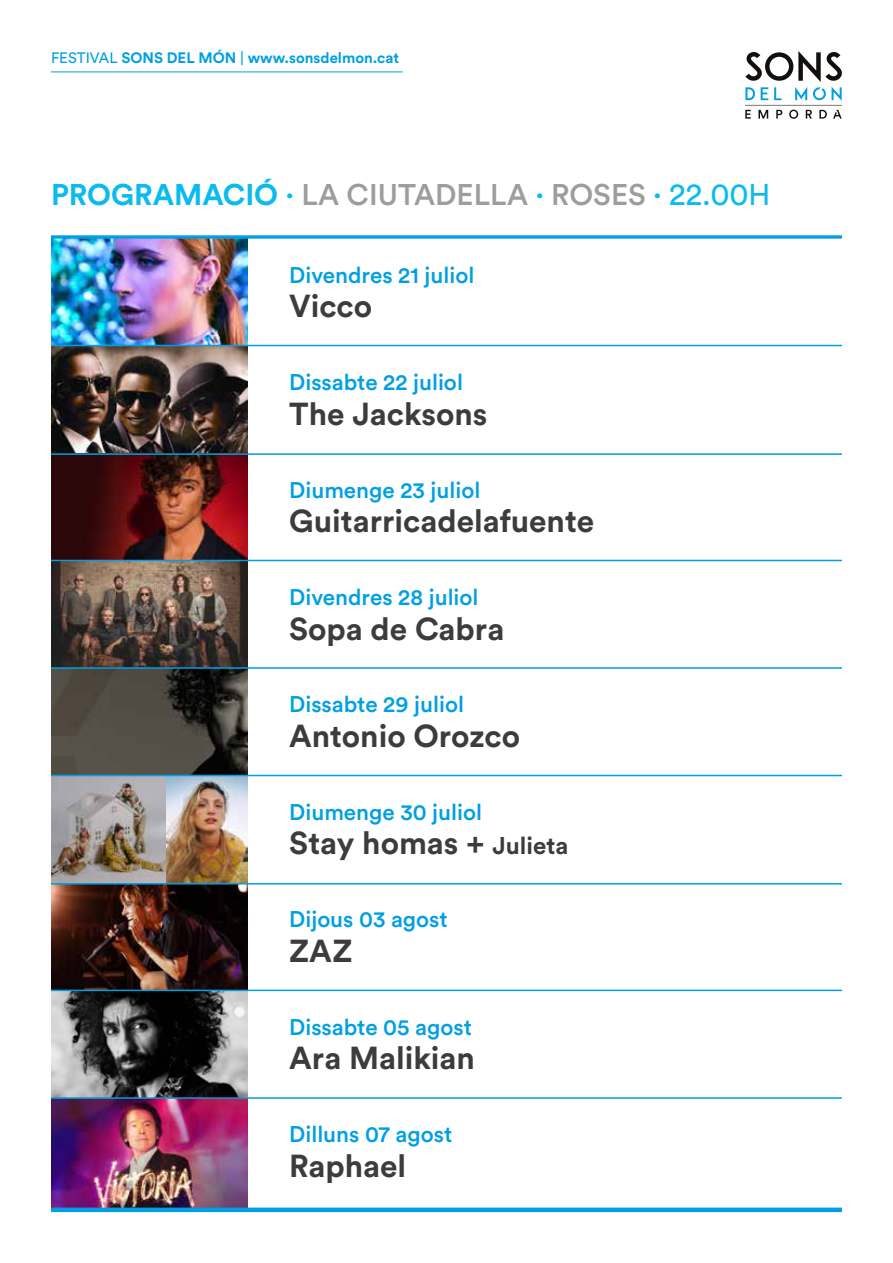
<style>
.page{position:relative;width:893px;height:1263px;background:#fff}
.page>*{position:absolute;margin:0;border:0;box-sizing:border-box;transform-origin:0 0}
.t1{font:700 31.5px "Circular Std";color:#3c3c3b}
.t2{font:500 29.55px "Circular Std";color:#9d9d9c}
.t3{font:500 22.5px "Circular Std";color:#009fe3}
.t4{font:700 15px "Circular Std";color:#009fe3}
.s1{font-weight:400}
.s2{font-weight:700;color:#0bbbef}
.s3{font-weight:400;font-size:31.2px;color:#0bbbef}
.s4{font-weight:400;color:#0bbbef}
.s5{font-size:24px}
</style>
<div class="page">
<img style="left:51px;top:239px;width:196px;height:536px">
<img style="left:51px;top:884px;width:196px;height:323px">
<img style="left:165px;top:776px;width:82px;height:107px">
<hr style="left:745px;top:105px;width:97px;height:1px;background:#120f0d">
<svg style="left:745px;top:110px;width:6px;height:9px"></svg>
<svg style="left:758px;top:110px;width:10px;height:9px"></svg>
<svg style="left:776px;top:110px;width:6px;height:9px"></svg>
<svg style="left:789px;top:110px;width:9px;height:9px"></svg>
<svg style="left:806px;top:110px;width:6px;height:9px"></svg>
<svg style="left:819px;top:110px;width:8px;height:9px"></svg>
<svg style="left:833px;top:110px;width:9px;height:9px"></svg>
<svg style="left:745px;top:51px;width:97px;height:50px"></svg>
<hr style="left:51px;top:72px;width:352px;height:1px;background:#009fe3">
<img style="left:51px;top:776px;width:114px;height:107px">
<div style="left:51px;top:1207px;width:791px;height:5px;background:#009fe3"></div>
<svg style="left:51px;top:235px;width:791px;height:4px;background:#27ace5"></svg>
<hr style="left:51px;top:345px;width:791px;height:1px;background:#009fe3">
<hr style="left:51px;top:453px;width:791px;height:2px;background:#009fe3">
<hr style="left:51px;top:560px;width:791px;height:1px;background:#009fe3">
<hr style="left:51px;top:667px;width:791px;height:2px;background:#009fe3">
<hr style="left:51px;top:775px;width:791px;height:1px;background:#009fe3">
<hr style="left:51px;top:883px;width:791px;height:1px;background:#009fe3">
<hr style="left:51px;top:990px;width:791px;height:1px;background:#009fe3">
<hr style="left:51px;top:1097px;width:791px;height:2px;background:#009fe3">
<p class="t4" style="left:51px;top:48px;width:350px"><span class="s1">FESTIVAL</span> SONS DEL MÓN <span class="s1">|</span> www.sonsdelmon.cat</p>
<h2 class="t2" style="left:51px;top:176px;width:721px"><span class="s2">PROGRAMACIÓ ·</span> LA CIUTADELLA <span class="s2">·</span> ROSES <span class="s2">·</span> <span class="s3">22.00</span><span class="s4">H</span></h2>
<p class="t3" style="left:289px;top:261px;width:187px">Divendres 21 juliol</p>
<h1 class="t1" style="left:289px;top:286px;width:85px">Vicco</h1>
<p class="t3" style="left:289px;top:368px;width:175px">Dissabte 22 juliol</p>
<h1 class="t1" style="left:289px;top:393px;width:200px">The Jacksons</h1>
<p class="t3" style="left:289px;top:476px;width:193px">Diumenge 23 juliol</p>
<h1 class="t1" style="left:289px;top:501px;width:306px">Guitarricadelafuente</h1>
<p class="t3" style="left:289px;top:583px;width:191px">Divendres 28 juliol</p>
<h1 class="t1" style="left:289px;top:608px;width:217px">Sopa de Cabra</h1>
<p class="t3" style="left:289px;top:690px;width:176px">Dissabte 29 juliol</p>
<h1 class="t1" style="left:289px;top:715px;width:233px">Antonio Orozco</h1>
<p class="t3" style="left:289px;top:798px;width:195px">Diumenge 30 juliol</p>
<h1 class="t1" style="left:289px;top:823px;width:281px">Stay homas + <span class="s5">Julieta</span></h1>
<p class="t3" style="left:289px;top:905px;width:160px">Dijous 03 agost</p>
<h1 class="t1" style="left:289px;top:930px;width:65px">ZAZ</h1>
<p class="t3" style="left:289px;top:1013px;width:184px">Dissabte 05 agost</p>
<h1 class="t1" style="left:289px;top:1038px;width:187px">Ara Malikian</h1>
<p class="t3" style="left:289px;top:1120px;width:165px">Dilluns 07 agost</p>
<h1 class="t1" style="left:289px;top:1145px;width:119px">Raphael</h1>
</div>
